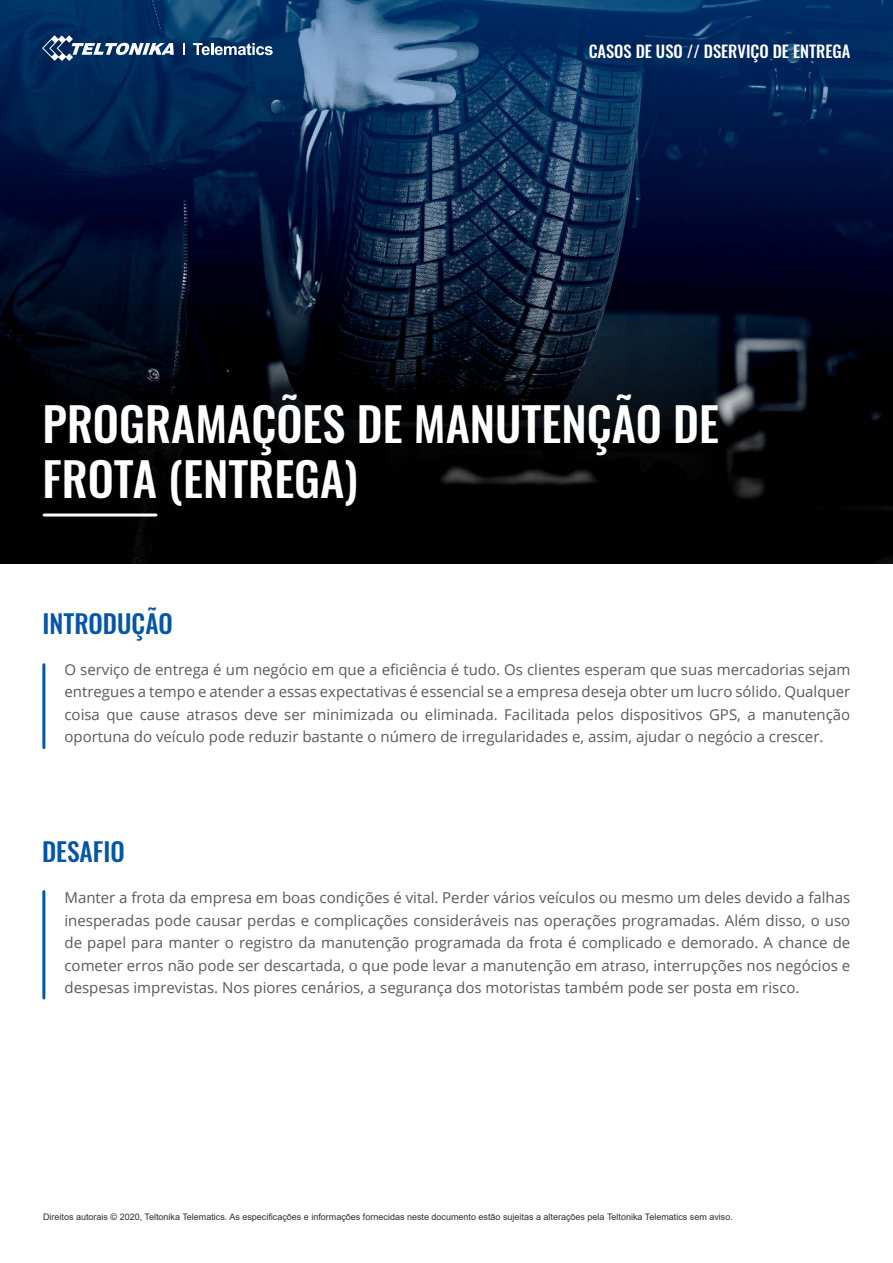
<style>
.page{position:relative;width:893px;height:1263px;background:#fff}
.page>*{position:absolute;margin:0;border:0;box-sizing:border-box;transform-origin:0 0}
.t1{font:500 46.5px/55.5px "Oswald";color:#fff}
.t2{font:500 25.5px "Oswald";color:#0556a5}
.t3{font:500 16.5px "Oswald";color:#fff}
.t4{font:15px/22.5px "Open Sans";color:#58595b;text-align:justify}
.t5{font:9px "Arial";color:#2e2e2f}
</style>
<div class="page">
<img style="left:0;top:0;width:893px;height:563px">
<svg style="left:183px;top:43px;width:2px;height:12px"></svg>
<svg style="left:42px;top:35px;width:132px;height:26px"></svg>
<svg style="left:193px;top:43px;width:80px;height:12px"></svg>
<hr style="left:42px;top:665px;width:3px;height:83px;background:#0556a5">
<hr style="left:42px;top:892px;width:3px;height:106px;background:#0556a5">
<hr style="left:44px;top:513px;width:112px;height:3px;background:#fff">
<p class="t3" style="left:589px;top:43px;width:263px">CASOS DE USO // DSERVIÇO DE ENTREGA</p>
<h1 class="t1" style="left:43px;top:399px;width:678px">PROGRAMAÇÕES DE MANUTENÇÃO DE<br>FROTA (ENTREGA)</h1>
<h2 class="t2" style="left:43px;top:610px;width:132px">INTRODUÇÃO</h2>
<p class="t4" style="left:64px;top:658px;width:787px">O serviço de entrega é um negócio em que a eficiência é tudo. Os clientes esperam que suas mercadorias sejam entregues a tempo e atender a essas expectativas é essencial se a empresa deseja obter um lucro sólido. Qualquer coisa que cause atrasos deve ser minimizada ou eliminada. Facilitada pelos dispositivos GPS, a manutenção oportuna do veículo pode reduzir bastante o número de irregularidades e, assim, ajudar o negócio a crescer.</p>
<h2 class="t2" style="left:42px;top:839px;width:84px">DESAFIO</h2>
<p class="t4" style="left:64px;top:886px;width:787px">Manter a frota da empresa em boas condições é vital. Perder vários veículos ou mesmo um deles devido a falhas inesperadas pode causar perdas e complicações consideráveis nas operações programadas. Além disso, o uso de papel para manter o registro da manutenção programada da frota é complicado e demorado. A chance de cometer erros não pode ser descartada, o que pode levar a manutenção em atraso, interrupções nos negócios e despesas imprevistas. Nos piores cenários, a segurança dos motoristas também pode ser posta em risco.</p>
<p class="t5" style="left:43px;top:1210px;width:691px">Direitos autorais © 2020, Teltonika Telematics. As especificações e informações fornecidas neste documento estão sujeitas a alterações pela Teltonika Telematics sem aviso.</p>
</div>
